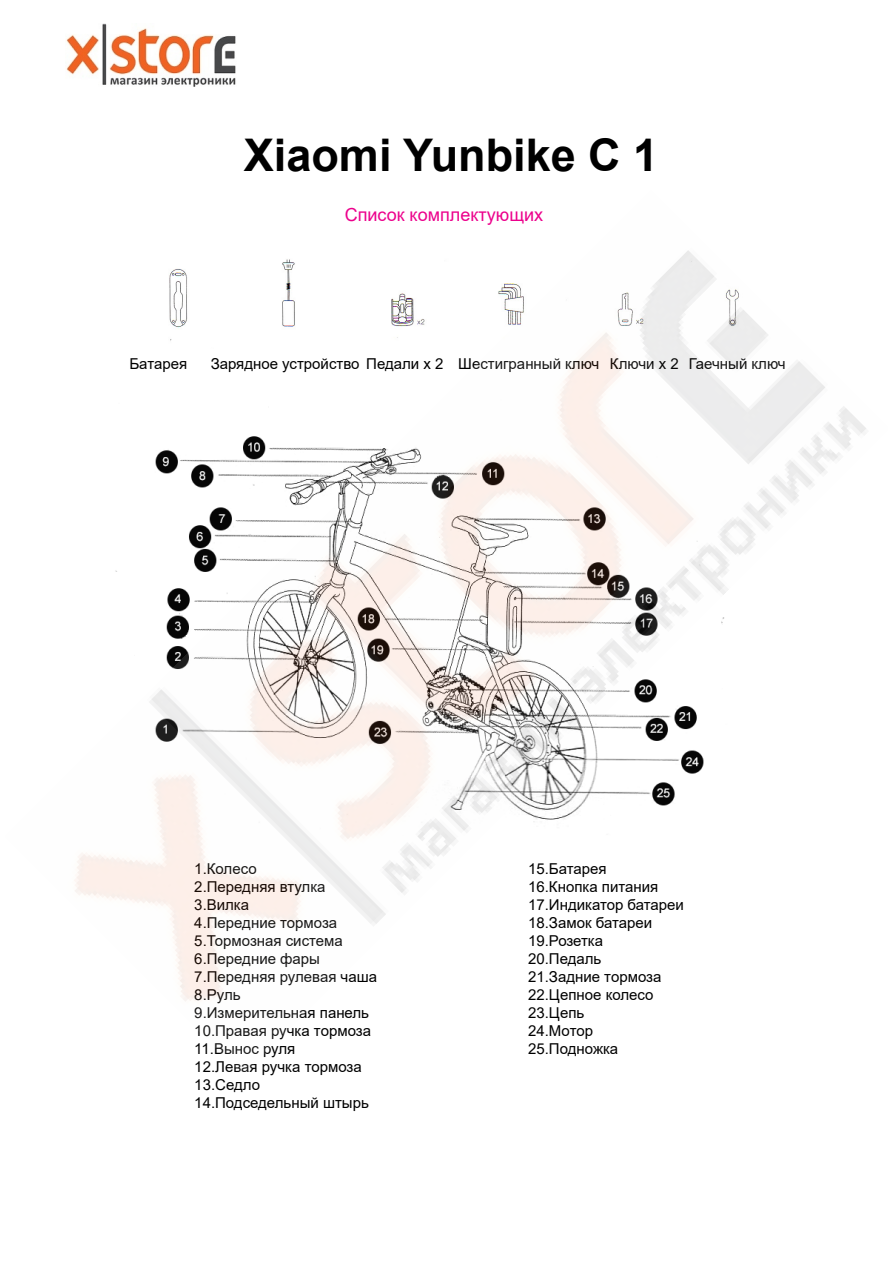
<style>
.page{position:relative;width:893px;height:1263px;background:#fff}
.page>*{position:absolute;margin:0;border:0;box-sizing:border-box;transform-origin:0 0}
.t1{font:700 45px "Arial";color:#000}
.t2{font:18px "Arial";color:#ec008c}
.t3{font:15px/18px "Arial";color:#000}
</style>
<div class="page">
<img style="left:66px;top:24px;width:170px;height:63px">
<img style="left:74px;top:250px;width:792px;height:751px">
<h1 class="t1" style="left:244px;top:124px;width:416px">Xiaomi Yunbike C 1</h1>
<p class="t2" style="left:345px;top:202px;width:200px">Список комплектующих</p>
<p class="t3" style="left:129px;top:355px;width:59px">Батарея</p>
<p class="t3" style="left:211px;top:355px;width:577px">Зарядное устройство Педали х 2 Шестигранный ключ Ключи х 2 Гаечный ключ</p>
<p class="t3" style="left:194px;top:860px;width:184px">1.Колесо<br>2.Передняя втулка<br>3.Вилка<br>4.Передние тормоза<br>5.Тормозная система<br>6.Передние фары<br>7.Передняя рулевая чаша<br>8.Руль<br>9.Измерительная панель<br>10.Правая ручка тормоза<br>11.Вынос руля<br>12.Левая ручка тормоза<br>13.Седло<br>14.Подседельный штырь</p>
<p class="t3" style="left:528px;top:860px;width:157px">15.Батарея<br>16.Кнопка питания<br>17.Индикатор батареи<br>18.Замок батареи<br>19.Розетка<br>20.Педаль<br>21.Задние тормоза<br>22.Цепное колесо<br>23.Цепь<br>24.Мотор<br>25.Подножка</p>
</div>
